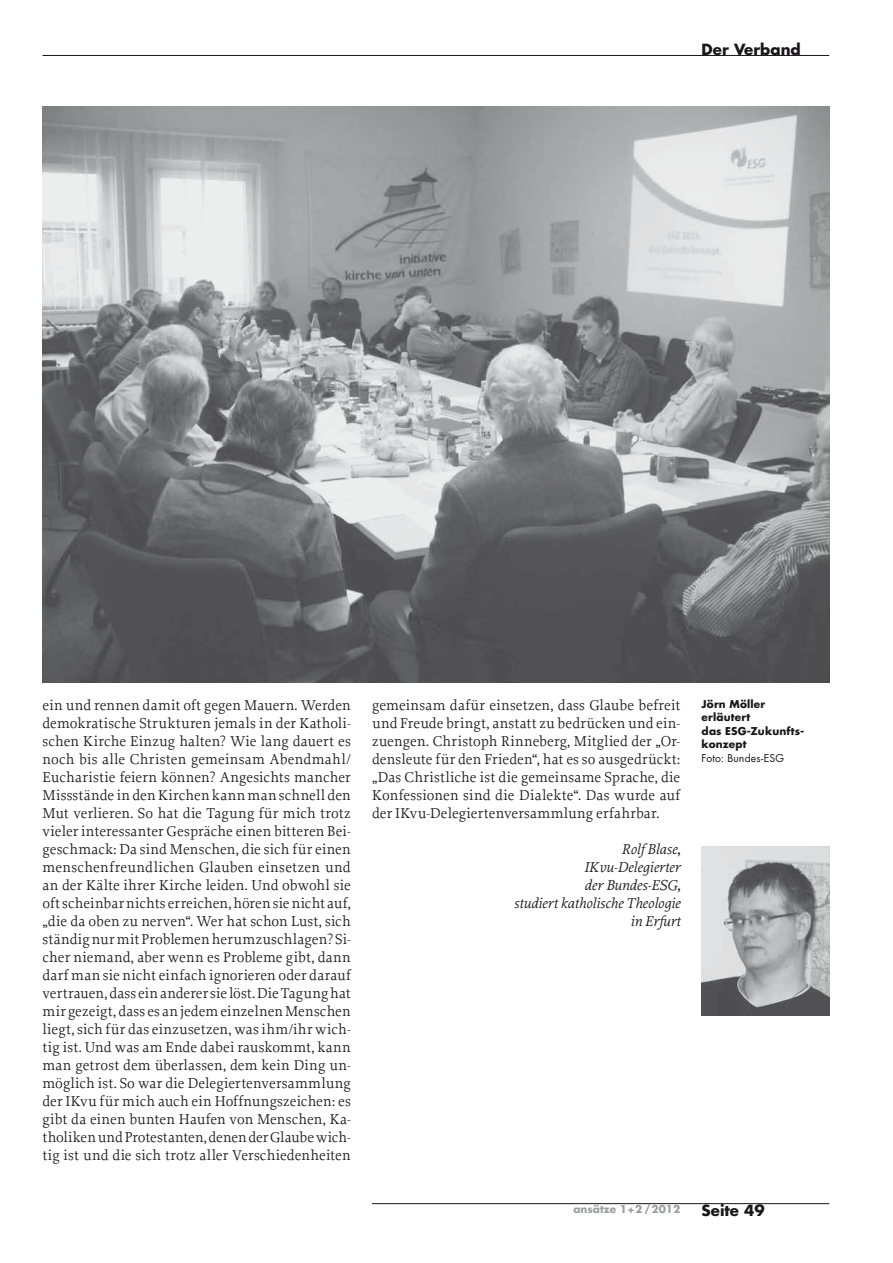
<style>
.page{position:relative;width:893px;height:1263px;background:#fff}
.page>*{position:absolute;margin:0;border:0;box-sizing:border-box;transform-origin:0 0}
.t1{font:15px/18px "Proforma";letter-spacing:.01em;color:#1a171c;text-align:justify}
.t2{font:italic 15px/18px "Proforma";color:#1a171c;text-align:right}
.t3{font:700 15px "Futura";color:#1a171c}
.t4{font:700 10.5px/13.5px "Futura";letter-spacing:.015em;color:#1a171c}
.t5{font:700 10.5px "Futura";color:#9d9ea0}
.t6{font:10.5px "Futura";letter-spacing:.015em;color:#1a171c}
</style>
<div class="page">
<hr style="left:43px;top:55px;width:786px;height:1px;background:#1a171c">
<hr style="left:372px;top:1203px;width:457px;height:1px;background:#1a171c">
<img style="left:43px;top:106px;width:786px;height:577px">
<img style="left:702px;top:846px;width:127px;height:170px">
<p class="t3" style="left:702px;top:39px;width:101px">Der Verband</p>
<p class="t1" style="left:43px;top:696px;width:310px">ein und rennen damit oft gegen Mauern. Werden demokratische Strukturen jemals in der Katholi&shy;schen Kirche Einzug halten? Wie lang dauert es noch bis alle Christen gemeinsam Abendmahl/ Eucharistie feiern können? Angesichts mancher Missstände in den Kirchen kann man schnell den Mut verlieren. So hat die Tagung für mich trotz vieler interessanter Gespräche einen bitteren Bei&shy;geschmack: Da sind Menschen, die sich für einen menschenfreundlichen Glauben einsetzen und an der Kälte ihrer Kirche leiden. Und obwohl sie oft scheinbar nichts erreichen, hören sie nicht auf, „die da oben zu nerven“. Wer hat schon Lust, sich ständig nur mit Problemen herumzuschlagen? Si&shy;cher niemand, aber wenn es Probleme gibt, dann darf man sie nicht einfach ignorieren oder darauf vertrauen, dass ein anderer sie löst. Die Tagung hat mir gezeigt, dass es an jedem einzelnen Menschen liegt, sich für das einzusetzen, was ihm/ihr wich&shy;tig ist. Und was am Ende dabei rauskommt, kann man getrost dem überlassen, dem kein Ding un&shy;möglich ist. So war die Delegiertenversammlung der IKvu für mich auch ein Hoffnungszeichen: es gibt da einen bunten Haufen von Menschen, Ka&shy;tholiken und Protestanten, denen der Glaube wich&shy;tig ist und die sich trotz aller Verschiedenheiten</p>
<p class="t1" style="left:372px;top:696px;width:310px">gemeinsam dafür einsetzen, dass Glaube befreit und Freude bringt, anstatt zu bedrücken und ein&shy;zuengen. Christoph Rinneberg, Mitglied der „Or&shy;densleute für den Frieden“, hat es so ausgedrückt: „Das Christliche ist die gemeinsame Sprache, die Konfessionen sind die Dialekte“. Das wurde auf der IKvu-Delegiertenversammlung erfahrbar.</p>
<p class="t2" style="left:514px;top:839px;width:168px">Rolf Blase,<br>IKvu-Delegierter<br>der Bundes-ESG,<br>studiert katholische Theologie in Erfurt</p>
<p class="t5" style="left:573px;top:1201px;width:109px">ansätze 1+2 /2012</p>
<p class="t4" style="left:702px;top:697px;width:104px">Jörn Möller erläutert<br>das ESG-Zukunfts&shy;konzept</p>
<p class="t6" style="left:702px;top:750px;width:84px">Foto: Bundes-ESG</p>
<p class="t3" style="left:702px;top:1200px;width:65px">Seite 49</p>
</div>
